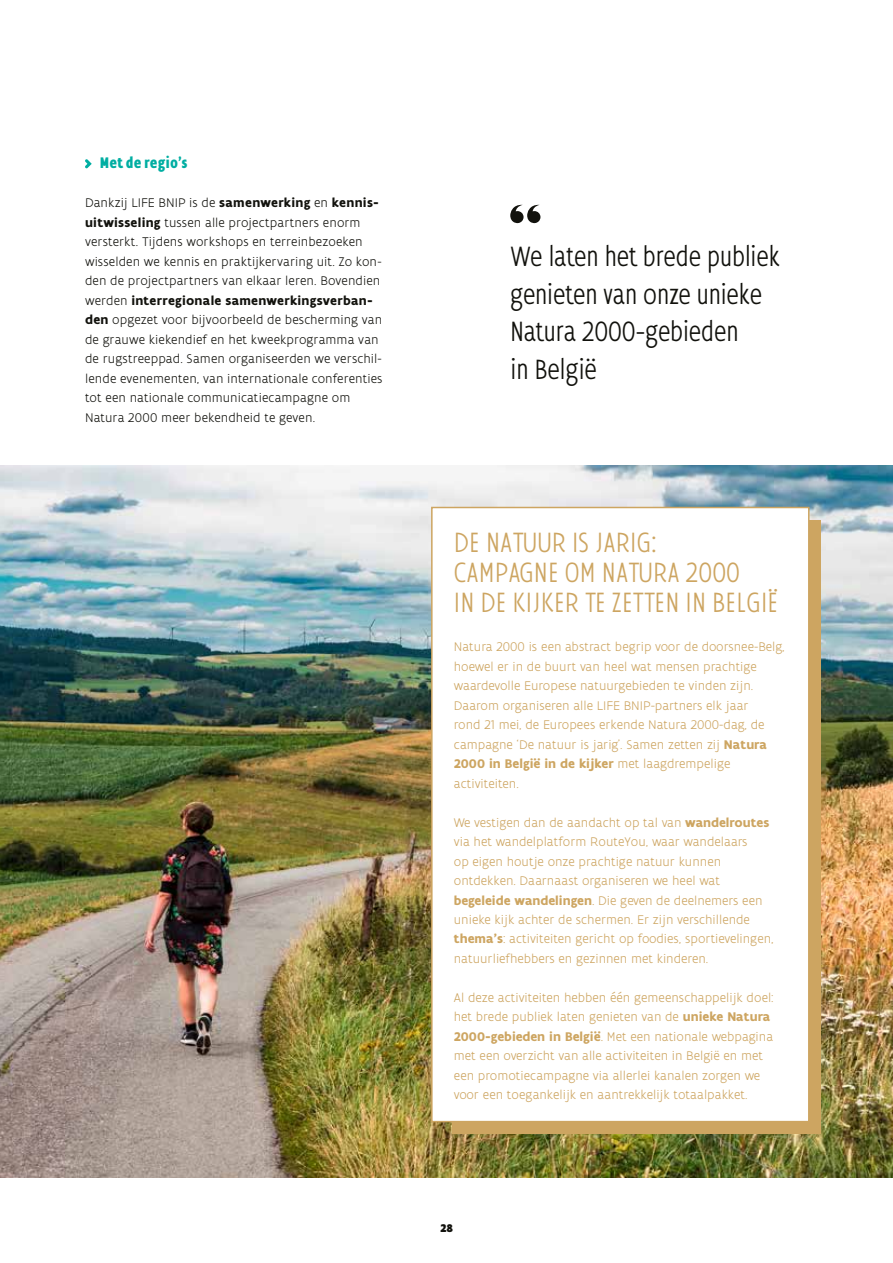
<style>
.page{position:relative;width:893px;height:1263px;background:#fff}
.page>*{position:absolute;margin:0;border:0;box-sizing:border-box;transform-origin:0 0}
.t1{font:300 condensed 30px/37.5px "Flanders Art Sans";letter-spacing:-.015em;color:#12120d}
.t2{font:300 condensed 30px/30px "Flanders Art Sans";letter-spacing:.005em;color:#cda561}
.t3{font:700 condensed 16.5px "Flanders Art Sans";letter-spacing:-.005em;color:#00aea2}
.t4{font:300 13.5px/19.5px "Flanders Art Sans";color:#cda561}
.t5{font:300 13.5px/19.5px "Flanders Art Sans";letter-spacing:.005em;color:#12120d}
.t6{font:900 12px "Flanders Art Sans";color:#12120d}
.s1{font-weight:700}
</style>
<div class="page">
<img style="left:0;top:466px;width:893px;height:712px">
<svg style="left:510px;top:204px;width:30px;height:19px"></svg>
<svg style="left:85px;top:159px;width:7px;height:9px"></svg>
<div style="left:452px;top:520px;width:369px;height:613px;background:#cda561"></div>
<div style="left:432px;top:507px;width:377px;height:614px;background:#fff"></div>
<div style="left:431px;top:507px;width:378px;height:615px;border:2px solid #cda561"></div>
<p class="t3" style="left:100px;top:154px;width:89px">Met de regio’s</p>
<p class="t5" style="left:85px;top:193px;width:299px">Dankzij LIFE BNIP is de <span class="s1">samenwerking</span> en <span class="s1">kennis&shy;uitwisseling</span> tussen alle projectpartners enorm versterkt. Tijdens workshops en terreinbezoeken wisselden we kennis en praktijkervaring uit. Zo kon&shy;den de projectpartners van elkaar leren. Bovendien werden <span class="s1">interregionale samenwerkingsverban&shy;den</span> opgezet voor bijvoorbeeld de bescherming van de grauwe kiekendief en het kweekprogramma van de rugstreeppad. Samen organiseerden we verschil&shy;lende evenementen, van internationale conferenties tot een nationale communicatiecampagne om Natura 2000 meer bekendheid te geven.</p>
<h1 class="t1" style="left:510px;top:240px;width:271px">We laten het brede publiek genieten van onze unieke<br>Natura 2000-gebieden<br>in België</h1>
<h1 class="t2" style="left:454px;top:529px;width:326px">DE NATUUR IS JARIG:<br>CAMPAGNE OM NATURA 2000<br>IN DE KIJKER TE ZETTEN IN BELGIË</h1>
<p class="t4" style="left:454px;top:637px;width:332px">Natura 2000 is een abstract begrip voor de doorsnee-Belg, hoewel er in de buurt van heel wat mensen prachtige waardevolle Europese natuurgebieden te vinden zijn.<br>Daarom organiseren alle LIFE BNIP-partners elk jaar<br>rond 21 mei, de Europees erkende Natura 2000-dag, de campagne ‘De natuur is jarig’. Samen zetten zij <span class="s1">Natura 2000 in België in de kijker</span> met laagdrempelige activiteiten.</p>
<p class="t4" style="left:454px;top:812px;width:321px">We vestigen dan de aandacht op tal van <span class="s1">wandelroutes </span>via het wandelplatform RouteYou, waar wandelaars<br>op eigen houtje onze prachtige natuur kunnen ontdekken. Daarnaast organiseren we heel wat <span class="s1">begeleide wandelingen</span>. Die geven de deelnemers een unieke kijk achter de schermen. Er zijn verschillende <span class="s1">thema’s</span>: activiteiten gericht op foodies, sportievelingen, natuurliefhebbers en gezinnen met kinderen.</p>
<p class="t4" style="left:454px;top:988px;width:321px">Al deze activiteiten hebben één gemeenschappelijk doel: het brede publiek laten genieten van de <span class="s1">unieke Natura 2000-gebieden in België</span>. Met een nationale webpagina met een overzicht van alle activiteiten in België en met een promotiecampagne via allerlei kanalen zorgen we voor een toegankelijk en aantrekkelijk totaalpakket.</p>
<p class="t6" style="left:440px;top:1221px;width:14px">28</p>
</div>
